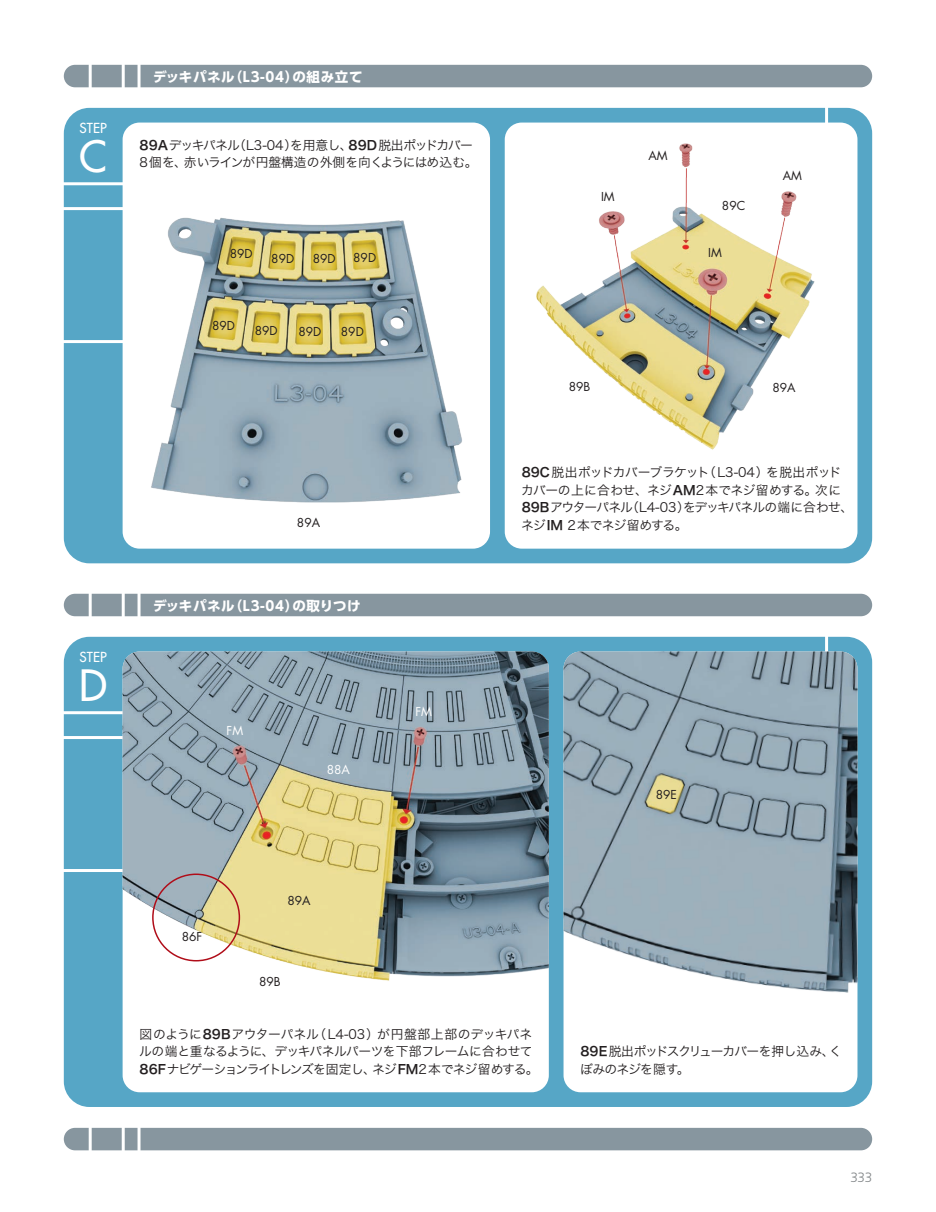
<style>
.page{position:relative;width:936px;height:1212px;background:#fff}
.page>*{position:absolute;margin:0;border:0;box-sizing:border-box;transform-origin:0 0}
.t1{font:500 42px "Futura Std";color:#fff}
.t2{font:700 13.5px "UD Shin Go Pro";letter-spacing:.045em;color:#fff}
.t3{font:500 13.5px "Futura Std";color:#fff}
.t4{font:300 13.5px "Frutiger LT Std";color:#828688}
.t5{font:12.75px/17.5px "Hira Kaku Pro W3";letter-spacing:-.045em;color:#231f20}
.t6{font:12.75px/17.5px "Hira Kaku Pro W3";letter-spacing:-.025em;color:#231f20}
.t7{font:12px "Futura Std";color:#231f20}
.t8{font:12px "Futura Std";color:#fff}
.s1{font-family:"Hira Kaku Pro W6"}
</style>
<div class="page">
<div style="left:64px;top:1128px;width:808px;height:22px;background:#87969f;border-radius:11px"></div>
<hr style="left:137px;top:1123px;width:3px;height:43px;background:#fff">
<hr style="left:122px;top:1122px;width:3px;height:44px;background:#fff">
<hr style="left:89px;top:1122px;width:3px;height:44px;background:#fff">
<div style="left:64px;top:108px;width:808px;height:455px;background:#56a6c6;border-radius:26px"></div>
<div style="left:123px;top:123px;width:367px;height:426px;background:#fff;border-radius:17px"></div>
<hr style="left:825px;top:99px;width:3px;height:37px;background:#fff">
<div style="left:64px;top:65px;width:808px;height:22px;background:#87969f;border-radius:11px"></div>
<hr style="left:137px;top:49px;width:3px;height:44px;background:#fff">
<hr style="left:122px;top:49px;width:3px;height:44px;background:#fff">
<hr style="left:89px;top:49px;width:3px;height:44px;background:#fff">
<hr style="left:58px;top:182px;width:79px;height:3px;background:#fff">
<hr style="left:58px;top:207px;width:79px;height:3px;background:#fff">
<hr style="left:58px;top:340px;width:79px;height:3px;background:#fff">
<div style="left:504px;top:123px;width:353px;height:426px;background:#fff;border-radius:17px"></div>
<div style="left:64px;top:594px;width:808px;height:22px;background:#87969f;border-radius:11px"></div>
<hr style="left:137px;top:578px;width:3px;height:44px;background:#fff">
<hr style="left:122px;top:578px;width:3px;height:44px;background:#fff">
<hr style="left:89px;top:578px;width:3px;height:44px;background:#fff">
<div style="left:64px;top:637px;width:808px;height:470px;background:#56a6c6;border-radius:26px"></div>
<div style="left:123px;top:651px;width:426px;height:441px;background:#fff;border-radius:17px"></div>
<div style="left:563px;top:651px;width:294px;height:441px;background:#fff;border-radius:17px"></div>
<hr style="left:58px;top:711px;width:79px;height:3px;background:#fff">
<hr style="left:58px;top:736px;width:79px;height:3px;background:#fff">
<hr style="left:58px;top:869px;width:79px;height:3px;background:#fff">
<hr style="left:825px;top:627px;width:3px;height:54px;background:#fff">
<img style="left:536px;top:143px;width:279px;height:307px">
<img style="left:151px;top:217px;width:311px;height:286px">
<img style="left:563px;top:651px;width:294px;height:368px">
<img style="left:123px;top:651px;width:426px;height:353px">
<div style="left:152px;top:873px;width:88px;height:88px;border:2px solid #b00d19;border-radius:50%"></div>
<div style="left:597px;top:196px;width:28px;height:15px;background:#fff"></div>
<div style="left:779px;top:174px;width:28px;height:15px;background:#fff"></div>
<p class="t3" style="left:80px;top:120px;width:29px">STEP</p>
<h1 class="t1" style="left:79px;top:130px;width:29px">C</h1>
<p class="t2" style="left:153px;top:66px;width:211px">デッキパネル（L3-04）の組み立て</p>
<p class="t6" style="left:140px;top:135px;width:339px"><span class="s1">89A</span>デッキパネル（L3-04）を用意し、<span class="s1">89D</span>脱出ポッドカバー<br>8個を、赤いラインが円盤構造の外側を向くようにはめ込む。</p>
<p class="t7" style="left:230px;top:246px;width:24px">89D</p>
<p class="t7" style="left:271px;top:251px;width:24px">89D</p>
<p class="t7" style="left:313px;top:251px;width:24px">89D</p>
<p class="t7" style="left:353px;top:250px;width:24px">89D</p>
<p class="t7" style="left:212px;top:318px;width:24px">89D</p>
<p class="t7" style="left:255px;top:322px;width:24px">89D</p>
<p class="t7" style="left:298px;top:323px;width:24px">89D</p>
<p class="t7" style="left:341px;top:323px;width:24px">89D</p>
<p class="t3" style="left:80px;top:648px;width:29px">STEP</p>
<h1 class="t1" style="left:79px;top:659px;width:29px">D</h1>
<p class="t7" style="left:297px;top:515px;width:25px">89A</p>
<p class="t2" style="left:153px;top:594px;width:209px">デッキパネル（L3-04）の取りつけ</p>
<p class="t8" style="left:226px;top:723px;width:18px">FM</p>
<p class="t8" style="left:327px;top:761px;width:25px">88A</p>
<p class="t8" style="left:415px;top:703px;width:18px">FM</p>
<p class="t7" style="left:601px;top:189px;width:15px">IM</p>
<p class="t7" style="left:648px;top:148px;width:21px">AM</p>
<p class="t7" style="left:722px;top:197px;width:25px">89C</p>
<p class="t7" style="left:708px;top:245px;width:15px">IM</p>
<p class="t7" style="left:782px;top:168px;width:21px">AM</p>
<p class="t7" style="left:569px;top:378px;width:23px">89B</p>
<p class="t7" style="left:772px;top:379px;width:25px">89A</p>
<p class="t5" style="left:521px;top:463px;width:333px"><span class="s1">89C</span>脱出ポッドカバーブラケット（L3-04）を脱出ポッドカバーの上に合わせ、ネジ<span class="s1">AM</span>2本でネジ留めする。次に<br><span class="s1">89B</span>アウターパネル（L4-03）をデッキパネルの端に合わせ、ネジ<span class="s1">IM</span> 2本でネジ留めする。</p>
<p class="t7" style="left:655px;top:787px;width:23px">89E</p>
<p class="t7" style="left:182px;top:929px;width:22px">86F</p>
<p class="t7" style="left:287px;top:892px;width:25px">89A</p>
<p class="t7" style="left:259px;top:974px;width:23px">89B</p>
<p class="t5" style="left:139px;top:1024px;width:401px">図のように<span class="s1">89B</span>アウターパネル（L4-03）が円盤部上部のデッキパネルの端と重なるように、デッキパネルパーツを下部フレームに合わせて<br><span class="s1">86F</span>ナビゲーションライトレンズを固定し、ネジ <span class="s1">FM</span>2 本でネジ留めする。</p>
<p class="t5" style="left:580px;top:1042px;width:263px"><span class="s1">89E</span>脱出ポッドスクリューカバーを押し込み、くぼみのネジを隠す。</p>
<p class="t4" style="left:850px;top:1170px;width:23px">333</p>
</div>
